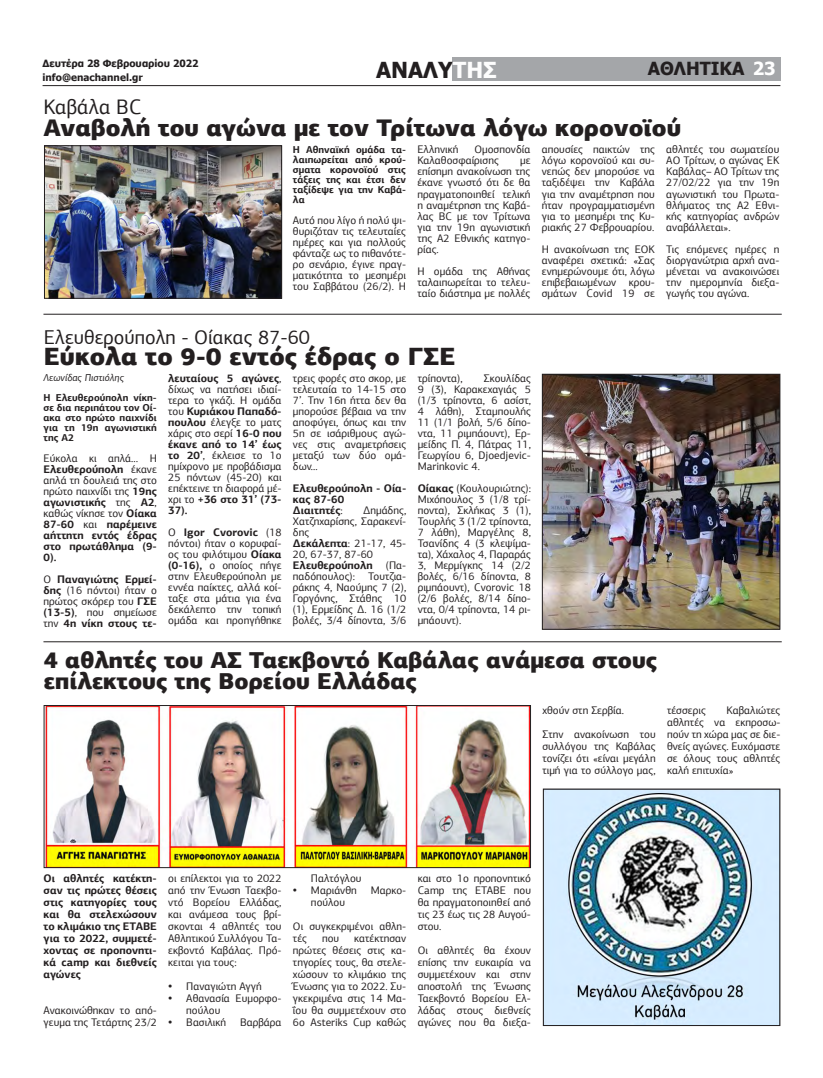
<style>
.page{position:relative;width:823px;height:1078px;background:#fff}
.page>*{position:absolute;margin:0;border:0;box-sizing:border-box;transform-origin:0 0}
.t1{font:900 25px "PF Agora Sans Pro";color:#231f20}
.t2{font:900 24px "PF Agora Sans Pro";color:#231f20}
.t3{font:900 23px/21px "PF Agora Sans Pro";color:#231f20}
.t4{font:700 22px "Tahoma";color:#231f20}
.t5{font:21px "PF Agora Sans Pro";color:#231f20}
.t6{font:20px "PF Agora Sans Pro";color:#231f20}
.t7{font:700 18px "Tahoma";color:#231f20}
.t8{font:700 18px "Tahoma";color:#fff}
.t9{font:11px/11px "PF Agora Sans Pro";color:#231f20;text-align:justify}
.t10{font:700 11px/11px "PF Agora Sans Pro";color:#231f20;text-align:justify}
.t11{font:700 10px/10px "PF Agora Sans Pro";color:#231f20;text-align:justify}
.t12{font:700 10px "Tahoma";color:#231f20}
.t13{font:italic 10px "PF Agora Sans Pro";color:#231f20}
.s1{color:#fdfdfd}
.s2{font-weight:400}
.s3{font-weight:700}
.s4{font-family:"Times New Roman";font-size:12px}
</style>
<div class="page">
<hr style="left:43px;top:85px;width:737px;height:1px;background:#231f20">
<div style="left:452px;top:57px;width:328px;height:23px;background:#a4a6a9"></div>
<img style="left:46px;top:147px;width:234px;height:150px">
<div style="left:44px;top:145px;width:238px;height:154px;border:1px solid #231f20"></div>
<hr style="left:43px;top:641px;width:738px;height:1px;background:#231f20">
<img style="left:544px;top:790px;width:234px;height:233px">
<div style="left:542px;top:788px;width:238px;height:237px;border:1px solid #231f20"></div>
<img style="left:46px;top:706px;width:482px;height:159px">
<div style="left:44px;top:704px;width:486px;height:163px;border:1px solid #231f20"></div>
<hr style="left:43px;top:313px;width:738px;height:1px;background:#231f20">
<img style="left:543px;top:375px;width:235px;height:252px">
<div style="left:541px;top:373px;width:239px;height:256px;border:1px solid #231f20"></div>
<p class="t12" style="left:42px;top:57px;width:157px">Δευτέρα 28 Φεβρουαρίου 2022</p>
<p class="t12" style="left:43px;top:70px;width:102px">info@enachannel.gr</p>
<p class="t4" style="left:376px;top:54px;width:122px">ΑΝΑΛΥ<span class="s1">ΤΗΣ</span></p>
<p class="t7" style="left:647px;top:56px;width:98px">ΑΘΛΗΤΙΚΑ</p>
<p class="t8" style="left:752px;top:56px;width:24px">23</p>
<p class="t5" style="left:43px;top:94px;width:99px">Καβάλα BC</p>
<p class="t2" style="left:43px;top:112px;width:638px">Αναβολή του αγώνα με τον Τρίτωνα λόγω κορονοϊού</p>
<p class="t11" style="left:293px;top:144px;width:114px">H Αθηναϊκή ομάδα τα&shy;λαιπωρείται από κρού&shy;σματα κορονοϊού στις τάξεις της και έτσι δεν ταξίδεψε για την Καβά&shy;λα</p>
<p class="t9" style="left:293px;top:214px;width:114px">Αυτό που λίγο ή πολύ ψι&shy;θυριζόταν τις τελευταίες ημέρες και για πολλούς φάνταζε ως το πιθανότε&shy;ρο σενάριο, έγινε πραγ&shy;ματικότητα το μεσημέρι του Σαββάτου (26/2). Η</p>
<p class="t9" style="left:417px;top:144px;width:43px">Ελληνική</p>
<p class="t9" style="left:417px;top:144px;width:114px;text-indent:57px">Ομοσπονδία<br>Καλαθοσφαίρισης</p>
<p class="t9" style="left:417px;top:155px;width:114px;text-indent:103px">με επίσημη ανακοίνωση της έκανε γνωστό ότι δε θα πραγματοποιηθεί τελική η αναμέτρηση της Καβά&shy;λας BC με τον Τρίτωνα για την 19η αγωνιστική της Α2 Εθνικής κατηγο&shy;ρίας.</p>
<p class="t9" style="left:417px;top:265px;width:114px">Η ομάδα της Αθήνας ταλαιπωρείται το τελευ&shy;ταίο διάστημα με πολλές</p>
<p class="t9" style="left:541px;top:144px;width:114px">απουσίες παικτών της λόγω κορονοϊού και συ&shy;νεπώς δεν μπορούσε να ταξιδέψει την Καβάλα για την αναμέτρηση που ήταν προγραμματισμένη για το μεσημέρι της Κυ&shy;ριακής 27 Φεβρουαρίου.</p>
<p class="t9" style="left:541px;top:243px;width:114px">Η ανακοίνωση της ΕΟΚ αναφέρει σχετικά: «Σας ενημερώνουμε ότι, λόγω επιβεβαιωμένων κρου&shy;σμάτων Covid 19 σε</p>
<p class="t9" style="left:666px;top:144px;width:114px">αθλητές του σωματείου ΑΟ Τρίτων, ο αγώνας ΕΚ Καβάλας– ΑΟ Τρίτων της 27/02/22 για την 19η αγωνιστική του Πρωτα&shy;θλήματος της Α2 Εθνι&shy;κής κατηγορίας ανδρών αναβάλλεται».</p>
<p class="t9" style="left:666px;top:243px;width:114px">Τις επόμενες ημέρες η διοργανώτρια αρχή ανα&shy;μένεται να ανακοινώσει την ημερομηνία διεξα&shy;γωγής του αγώνα.</p>
<p class="t6" style="left:44px;top:325px;width:267px">Ελευθερούπολη - Οίακας 87-60</p>
<p class="t1" style="left:44px;top:340px;width:412px">Εύκολα το 9-0 εντός έδρας ο ΓΣΕ</p>
<p class="t13" style="left:44px;top:372px;width:82px">Λεωνίδας Πιστιόλης</p>
<p class="t11" style="left:44px;top:392px;width:115px">Η Ελευθερούπολη νίκη&shy;σε δια περιπάτου τον Οί&shy;ακα στο πρώτο παιχνίδι για τη 19η αγωνιστική της Α2</p>
<p class="t10" style="left:44px;top:453px;width:115px"><span class="s2">Εύκολα κι απλά… Η </span>Ελευθερούπολη <span class="s2">έκανε απλά τη δουλειά της στο πρώτο παιχνίδι της</span> 19ης αγωνιστικής <span class="s2">της</span> Α2<span class="s2">, καθώς νίκησε τον</span> Οίακα 87-60 <span class="s2">και</span> παρέμεινε αήττητη εντός έδρας στο πρωτάθλημα (9- 0).</p>
<p class="t9" style="left:44px;top:574px;width:115px">Ο <span class="s3">Παναγιώτης Ερμεί&shy;δης</span> (16 πόντοι) ήταν ο πρώτος σκόρερ του <span class="s3">ΓΣΕ (13-5)</span>, που σημείωσε την <span class="s3">4η νίκη στους τε-</span></p>
<p class="t9" style="left:168px;top:372px;width:115px"><span class="s3">λευταίους 5 αγώνες</span>, δίχως να πατήσει ιδιαί&shy;τερα το γκάζι. Η ομάδα του <span class="s3">Κυριάκου Παπαδό&shy;πουλου</span> έλεγξε το ματς χάρις στο σερί <span class="s3">16-0 που έκανε από το 14’ έως το 20’</span>, έκλεισε το 1ο ημίχρονο με προβάδισμα 25 πόντων (45-20) και επέκτεινε τη διαφορά μέ&shy;χρι το <span class="s3">+36 στο 31’ (73- 37).</span></p>
<p class="t9" style="left:168px;top:526px;width:115px">Ο <span class="s3">Igor Cvorovic</span> (18 πόντοι) ήταν ο κορυφαί&shy;ος του φιλότιμου <span class="s3">Οίακα (0-16),</span> ο οποίος πήγε στην Ελευθερούπολη με εννέα παίκτες, αλλά κοί&shy;ταξε στα μάτια για ένα δεκάλεπτο την τοπική ομάδα και προηγήθηκε</p>
<p class="t9" style="left:293px;top:372px;width:115px">τρεις φορές στο σκορ, με τελευταία το 14-15 στο 7’. Την 16η ήττα δεν θα μπορούσε βέβαια να την αποφύγει, όπως και την 5η σε ισάριθμους αγώ&shy;νες στις αναμετρήσεις μεταξύ των δύο ομά&shy;δων...</p>
<p class="t10" style="left:293px;top:482px;width:115px">Ελευθερούπολη - Οία&shy;κας 87-60</p>
<p class="t10" style="left:293px;top:504px;width:51px">Διαιτητές<span class="s2">:</span></p>
<p class="t9" style="left:293px;top:504px;width:115px;text-indent:70px">Δημάδης, Χατζηχαρίσης, Σαρακενί&shy;δης</p>
<p class="t9" style="left:293px;top:537px;width:115px"><span class="s3">Δεκάλεπτα</span>: 21-17, 45-<br>20, 67-37, 87-60</p>
<p class="t9" style="left:293px;top:559px;width:115px"><span class="s3">Ελευθερούπολη</span> (Πα&shy;παδόπουλος): Τουτζια&shy;ράκης 4, Ναούμης 7 (2), Γοργόνης, Στάθης 10 (1), Ερμείδης Δ. 16 (1/2 βολές, 3/4 δίποντα, 3/6</p>
<p class="t9" style="left:417px;top:372px;width:47px">τρίποντα),</p>
<p class="t9" style="left:417px;top:372px;width:115px;text-indent:66px">Σκουλίδας 9 (3), Καρακεχαγιάς 5 (1/3 τρίποντα, 6 ασίστ, 4 λάθη), Σταμπουλής 11 (1/1 βολή, 5/6 δίπο&shy;ντα, 11 ριμπάουντ), Ερ&shy;μείδης Π. 4, Πάτρας 11, Γεωργίου 6, Djoedjevic-Marinkovic 4.</p>
<p class="t9" style="left:417px;top:482px;width:115px"><span class="s3">Οίακας</span> (Κουλουριώτης):<br>Μιχόπουλος 3 (1/8 τρί&shy;ποντα), Σκλήκας 3 (1), Τουρλής 3 (1/2 τρίποντα, 7 λάθη), Μαργέλης 8, Τσανίδης 4 (3 κλεψίμα&shy;τα), Χάχαλος 4, Παραράς 3, Μερμίγκης 14 (2/2 βολές, 6/16 δίποντα, 8 ριμπάουντ), Cvorovic 18 (2/6 βολές, 8/14 δίπο&shy;ντα, 0/4 τρίποντα, 14 ρι&shy;μπάουντ).</p>
<p class="t3" style="left:44px;top:649px;width:614px">4 αθλητές του ΑΣ Ταεκβοντό Καβάλας ανάμεσα στους επίλεκτους της Βορείου Ελλάδας</p>
<p class="t9" style="left:542px;top:704px;width:83px">χθούν στη Σερβία.</p>
<p class="t9" style="left:542px;top:728px;width:115px;line-height:12px">Στην ανακοίνωση του συλλόγου της Καβάλας τονίζει ότι «είναι μεγάλη τιμή για το σύλλογο μας,</p>
<p class="t9" style="left:666px;top:704px;width:40px">τέσσερις</p>
<p class="t9" style="left:666px;top:704px;width:115px;line-height:12px;text-indent:59px">Καβαλιώτες αθλητές να εκπροσω&shy;πούν τη χώρα μας σε διε&shy;θνείς αγώνες. Ευχόμαστε σε όλους τους αθλητές καλή επιτυχία»</p>
<p class="t10" style="left:44px;top:872px;width:115px;line-height:12px">Οι αθλητές κατέκτη&shy;σαν τις πρώτες θέσεις στις κατηγορίες τους και θα στελεχώσουν το κλιμάκιο της ΕΤΑΒΕ για το 2022, συμμετέ&shy;χοντας σε προπονητι&shy;κά camp και διεθνείς αγώνες</p>
<p class="t9" style="left:44px;top:1004px;width:115px;line-height:12px">Ανακοινώθηκαν το από&shy;γευμα της Τετάρτης 23/2</p>
<p class="t9" style="left:168px;top:872px;width:115px;line-height:12px">οι επίλεκτοι για το 2022 από την Ένωση Ταεκβο&shy;ντό Βορείου Ελλάδας, και ανάμεσα τους βρί&shy;σκονται 4 αθλητές του Αθλητικού Συλλόγου Τα&shy;εκβοντό Καβάλας. Πρό&shy;κειται για τους:</p>
<p class="t9" style="left:168px;top:980px;width:95px"><span class="s4">•</span> Παναγιώτη Αγγή</p>
<p class="t9" style="left:186px;top:992px;width:97px;line-height:12px;text-indent:-18px"><span class="s4">•</span> Αθανασία Ευμορφο&shy;πούλου</p>
<p class="t9" style="left:168px;top:1016px;width:59px"><span class="s4">•</span> Βασιλική</p>
<p class="t9" style="left:240px;top:1016px;width:43px">Βαρβάρα</p>
<p class="t9" style="left:311px;top:872px;width:52px">Παλτόγλου</p>
<p class="t9" style="left:293px;top:884px;width:65px"><span class="s4">•</span> Μαριάνθη</p>
<p class="t9" style="left:370px;top:884px;width:37px">Μαρκο-</p>
<p class="t9" style="left:311px;top:896px;width:36px">πούλου</p>
<p class="t9" style="left:293px;top:920px;width:115px;line-height:12px">Οι συγκεκριμένοι αθλη&shy;τές</p>
<p class="t9" style="left:293px;top:932px;width:115px;line-height:12px;text-indent:61px">κατέκτησαν πρώτες θέσεις στις κα&shy;τηγορίες τους, θα στελε&shy;χώσουν το κλιμάκιο της Ένωσης για το 2022. Συ&shy;γκεκριμένα στις 14 Μα&shy;ΐου θα συμμετέχουν στο 6ο Asteriks Cup καθώς</p>
<p class="t9" style="left:322px;top:932px;width:19px">που</p>
<p class="t9" style="left:417px;top:872px;width:115px;line-height:12px">και στο 1ο προπονητικό Camp της ΕΤΑΒΕ που θα πραγματοποιηθεί από τις 23 έως τις 28 Αυγού&shy;στου.</p>
<p class="t9" style="left:417px;top:944px;width:115px;line-height:12px">Οι αθλητές θα έχουν επίσης την ευκαιρία να συμμετέχουν και στην αποστολή της Ένωσης Ταεκβοντό Βορείου Ελ&shy;λάδας στους διεθνείς αγώνες που θα διεξα-</p>
</div>
